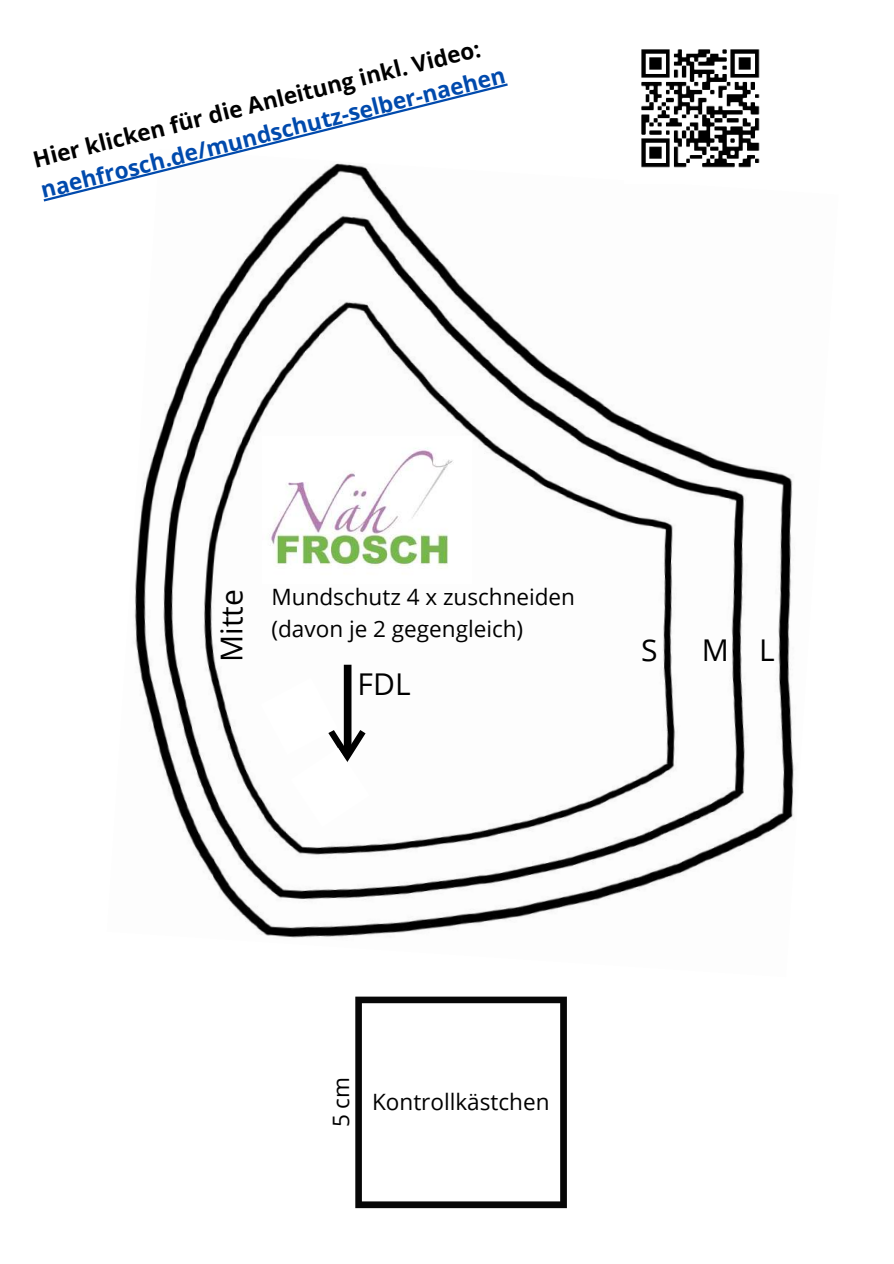
<style>
.page{position:relative;width:894px;height:1264px;background:#fff}
.page>*{position:absolute;margin:0;border:0;box-sizing:border-box;transform-origin:0 0}
.t1{font:30px "Open Sans";color:#000}
.t2{font:22.5px/31.5px "Open Sans";color:#000}
.t3{font:700 22.5px "Open Sans";color:#004aad}
.t4{font:700 22.5px "Open Sans";color:#000}
</style>
<div class="page">
<img style="left:134px;top:201px;width:661px;height:737px">
<img style="left:262px;top:436px;width:209px;height:148px">
<svg style="left:355px;top:996px;width:211px;height:212px"></svg>
<svg style="left:260px;top:664px;width:109px;height:163px"></svg>
<img style="left:641px;top:49px;width:119px;height:119px">
<svg style="left:44px;top:83px;width:463px;height:118px"></svg>
<p class="t4" style="left:30px;top:144px;width:461px;rotate:-14deg">Hier klicken für die Anleitung inkl. Video:</p>
<p class="t3" style="left:37px;top:175px;width:479px;rotate:-14deg">naehfrosch.de/mundschutz-selber-naehen</p>
<h1 class="t1" style="left:210px;top:662px;width:74px;rotate:-90deg">Mitte</h1>
<p class="t2" style="left:271px;top:580px;width:305px">Mundschutz 4 x zuschneiden (davon je 2 gegengleich)</p>
<h1 class="t1" style="left:357px;top:662px;width:54px">FDL</h1>
<h1 class="t1" style="left:641px;top:628px;width:18px">S</h1>
<h1 class="t1" style="left:701px;top:628px;width:75px">M L</h1>
<p class="t2" style="left:325px;top:1127px;width:52px;rotate:-90deg">5 cm</p>
<p class="t2" style="left:372px;top:1085px;width:179px">Kontrollkästchen</p>
</div>
